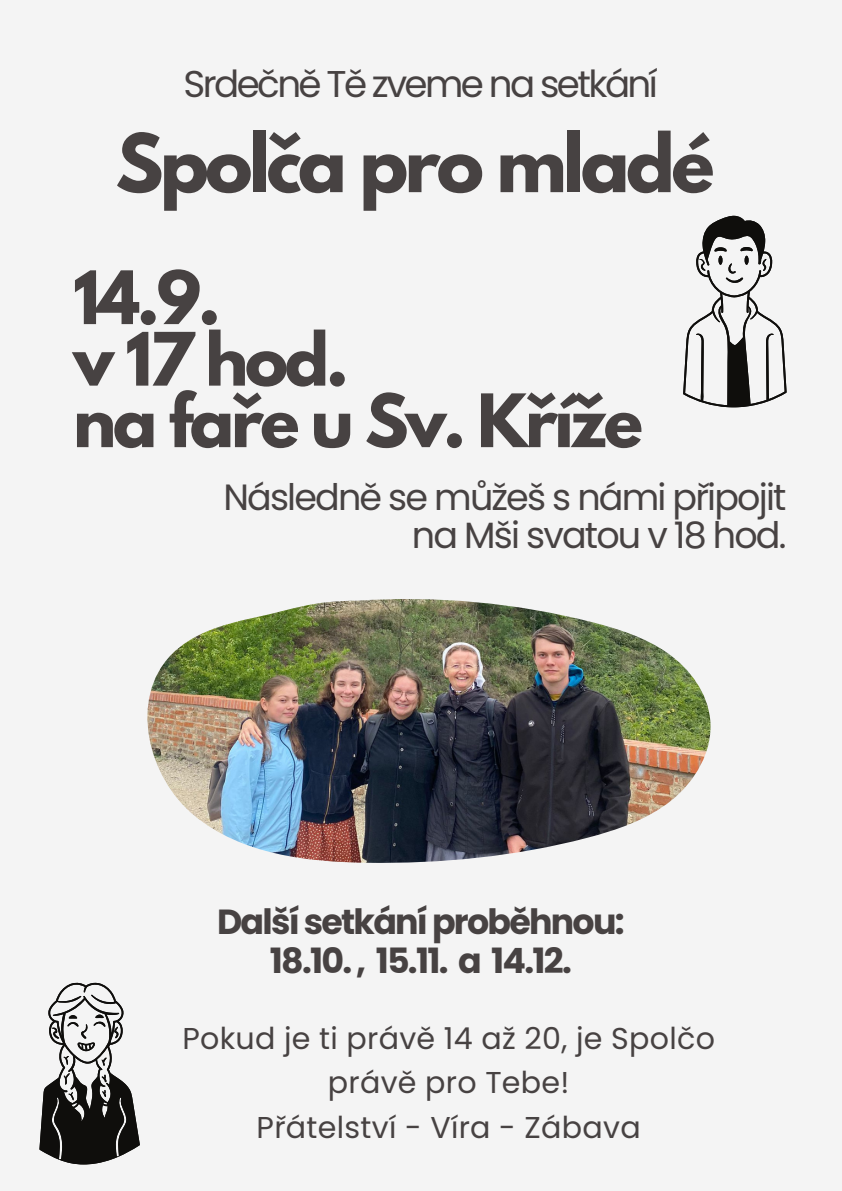
<style>
.page{position:relative;width:842px;height:1191px;background:#fff}
.page>*{position:absolute;margin:0;border:0;box-sizing:border-box;transform-origin:0 0}
.t1{font:700 71.5px "League Spartan";letter-spacing:-.05em;color:#474242}
.t2{font:700 65.1px "League Spartan";letter-spacing:-.05em;color:#474242}
.t3{font:37.2px "Poppins";letter-spacing:-.07em;color:#474242}
.t4{font:36.5px/37.5px "Poppins";letter-spacing:-.05em;color:#474242;text-align:right}
.t5{font:700 34.8px "Poppins";letter-spacing:-.05em;color:#474242}
.t6{font:30.1px/44.7px "Poppins";letter-spacing:.01em;color:#474242;text-align:center}
</style>
<div class="page">
<div style="left:0;top:0;width:842px;height:1190px;background:#f4f4f4"></div>
<svg style="left:683px;top:215px;width:104px;height:192px"></svg>
<svg style="left:39px;top:982px;width:101px;height:182px"></svg>
<img style="left:147px;top:599px;width:564px;height:264px">
<p class="t3" style="left:184px;top:57px;width:476px">Srdečně Tě zveme na setkání</p>
<p class="t1" style="left:115px;top:128px;width:601px">Spolča pro mladé</p>
<p class="t2" style="left:73px;top:265px;width:149px">14.9.</p>
<p class="t2" style="left:73px;top:327px;width:277px">v 17 hod.</p>
<p class="t2" style="left:73px;top:388px;width:571px">na faře u Sv. Kříže</p>
<p class="t4" style="left:223px;top:479px;width:565px">Následně se můžeš s námi připojit na Mši svatou v 18 hod.</p>
<p class="t5" style="left:217px;top:897px;width:409px">Další setkání proběhnou:</p>
<p class="t5" style="left:270px;top:936px;width:303px">18.10. , 15.11. a 14.12.</p>
<p class="t6" style="left:182px;top:1015px;width:534px">Pokud je ti právě 14 až 20, je Spolčo právě pro Tebe!</p>
<p class="t6" style="left:257px;top:1105px;width:386px">Přátelství - Víra - Zábava</p>
</div>
